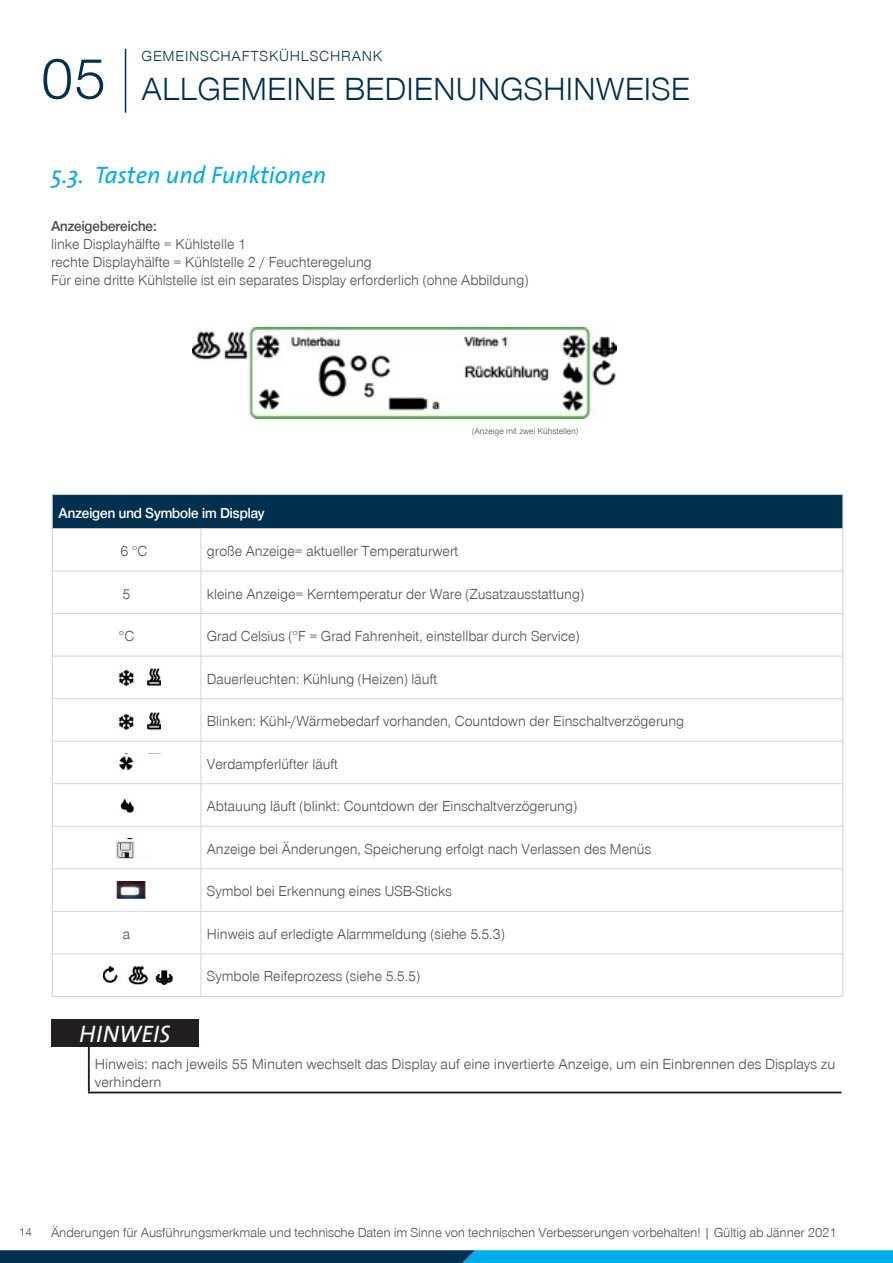
<style>
.page{position:relative;width:893px;height:1263px;background:#fff}
.page>*{position:absolute;margin:0;border:0;box-sizing:border-box;transform-origin:0 0}
.t1{font:60px "Nimbus San Nov";color:#00304f}
.t2{font:33px "Nimbus San Nov";color:#00304f}
.t3{font:italic 24px "The Sans";color:#00acea}
.t4{font:italic 24px "The Sans";color:#fff}
.Fließtext{font:15px/18px "Nimbus San Nov";color:#4b4c4d}
.Tabelle_Überschrift{font:600 15px "Nimbus San Nov D";color:#fff}
.t5{font:15px "Nimbus San Nov";letter-spacing:.05em;color:#00304f}
.Fließtext-2{font:600 15px "Nimbus San Nov D";color:#4b4c4d}
.t6{font:13.5px "Nimbus San Nov";letter-spacing:-.01em;color:#4b4c4d}
.t7{font:12.15px "Nimbus San Nov";color:#4b4c4d}
.Fließtext-3{font:9px "Nimbus San Nov";color:#4b4c4d}
</style>
<div class="page">
<svg style="left:0;top:1250px;width:893px;height:13px;background:#046d9a"></svg>
<hr style="left:125px;top:49px;width:1px;height:64px;background:#00304f">
<img style="left:192px;top:327px;width:425px;height:92px">
<div style="left:52px;top:494px;width:791px;height:34px;background:#00304f"></div>
<hr style="left:52px;top:529px;width:1px;height:42px;background:#d1d2d4">
<hr style="left:201px;top:529px;width:1px;height:42px;background:#d1d2d4">
<hr style="left:843px;top:529px;width:1px;height:42px;background:#d1d2d4">
<hr style="left:52px;top:571px;width:149px;height:1px;background:#d1d2d4">
<hr style="left:52px;top:571px;width:1px;height:42px;background:#d1d2d4">
<hr style="left:201px;top:571px;width:642px;height:1px;background:#d1d2d4">
<hr style="left:201px;top:571px;width:1px;height:42px;background:#d1d2d4">
<hr style="left:843px;top:571px;width:1px;height:42px;background:#d1d2d4">
<hr style="left:52px;top:613px;width:149px;height:1px;background:#d1d2d4">
<hr style="left:52px;top:614px;width:1px;height:42px;background:#d1d2d4">
<hr style="left:201px;top:613px;width:642px;height:1px;background:#d1d2d4">
<hr style="left:201px;top:614px;width:1px;height:42px;background:#d1d2d4">
<hr style="left:843px;top:614px;width:1px;height:42px;background:#d1d2d4">
<hr style="left:52px;top:656px;width:149px;height:1px;background:#d1d2d4">
<hr style="left:52px;top:656px;width:1px;height:42px;background:#d1d2d4">
<hr style="left:201px;top:656px;width:642px;height:1px;background:#d1d2d4">
<hr style="left:201px;top:656px;width:1px;height:42px;background:#d1d2d4">
<hr style="left:843px;top:656px;width:1px;height:42px;background:#d1d2d4">
<hr style="left:52px;top:698px;width:149px;height:1px;background:#d1d2d4">
<hr style="left:52px;top:699px;width:1px;height:42px;background:#d1d2d4">
<hr style="left:201px;top:698px;width:642px;height:1px;background:#d1d2d4">
<hr style="left:201px;top:699px;width:1px;height:42px;background:#d1d2d4">
<hr style="left:843px;top:699px;width:1px;height:42px;background:#d1d2d4">
<hr style="left:52px;top:741px;width:149px;height:1px;background:#d1d2d4">
<hr style="left:52px;top:741px;width:1px;height:42px;background:#d1d2d4">
<hr style="left:201px;top:741px;width:642px;height:1px;background:#d1d2d4">
<hr style="left:201px;top:741px;width:1px;height:42px;background:#d1d2d4">
<hr style="left:843px;top:741px;width:1px;height:42px;background:#d1d2d4">
<hr style="left:52px;top:783px;width:149px;height:1px;background:#d1d2d4">
<hr style="left:52px;top:784px;width:1px;height:42px;background:#d1d2d4">
<hr style="left:201px;top:783px;width:642px;height:1px;background:#d1d2d4">
<hr style="left:201px;top:784px;width:1px;height:42px;background:#d1d2d4">
<hr style="left:843px;top:784px;width:1px;height:42px;background:#d1d2d4">
<hr style="left:52px;top:826px;width:149px;height:1px;background:#d1d2d4">
<hr style="left:52px;top:826px;width:1px;height:42px;background:#d1d2d4">
<hr style="left:201px;top:826px;width:642px;height:1px;background:#d1d2d4">
<hr style="left:201px;top:826px;width:1px;height:42px;background:#d1d2d4">
<hr style="left:843px;top:826px;width:1px;height:42px;background:#d1d2d4">
<hr style="left:52px;top:868px;width:149px;height:1px;background:#d1d2d4">
<hr style="left:52px;top:869px;width:1px;height:42px;background:#d1d2d4">
<hr style="left:201px;top:868px;width:642px;height:1px;background:#d1d2d4">
<hr style="left:201px;top:869px;width:1px;height:42px;background:#d1d2d4">
<hr style="left:843px;top:869px;width:1px;height:42px;background:#d1d2d4">
<hr style="left:52px;top:911px;width:149px;height:1px;background:#d1d2d4">
<hr style="left:52px;top:911px;width:1px;height:43px;background:#d1d2d4">
<hr style="left:201px;top:911px;width:642px;height:1px;background:#d1d2d4">
<hr style="left:201px;top:911px;width:1px;height:43px;background:#d1d2d4">
<hr style="left:843px;top:911px;width:1px;height:43px;background:#d1d2d4">
<hr style="left:52px;top:953px;width:149px;height:1px;background:#d1d2d4">
<hr style="left:52px;top:954px;width:1px;height:42px;background:#d1d2d4">
<hr style="left:201px;top:953px;width:642px;height:1px;background:#d1d2d4">
<hr style="left:201px;top:954px;width:1px;height:42px;background:#d1d2d4">
<hr style="left:843px;top:954px;width:1px;height:42px;background:#d1d2d4">
<hr style="left:52px;top:996px;width:149px;height:1px;background:#d1d2d4">
<hr style="left:201px;top:996px;width:642px;height:1px;background:#d1d2d4">
<hr style="left:52px;top:494px;width:149px;height:1px;background:#d1d2d4">
<hr style="left:52px;top:495px;width:1px;height:33px;background:#d1d2d4">
<hr style="left:201px;top:494px;width:642px;height:1px;background:#d1d2d4">
<hr style="left:843px;top:495px;width:1px;height:33px;background:#d1d2d4">
<hr style="left:52px;top:528px;width:149px;height:1px;background:#d1d2d4">
<hr style="left:201px;top:528px;width:642px;height:1px;background:#d1d2d4">
<img style="left:118px;top:669px;width:43px;height:18px">
<img style="left:118px;top:712px;width:43px;height:18px">
<img style="left:116px;top:880px;width:30px;height:18px">
<img style="left:116px;top:839px;width:19px;height:19px">
<img style="left:120px;top:799px;width:14px;height:13px">
<img style="left:119px;top:754px;width:15px;height:17px">
<img style="left:104px;top:966px;width:69px;height:18px">
<hr style="left:88px;top:1032px;width:2px;height:59px;background:#231f20">
<hr style="left:88px;top:1091px;width:753px;height:2px;background:#231f20">
<div style="left:51px;top:1019px;width:148px;height:28px;background:#231f20"></div>
<h1 class="t1" style="left:41px;top:45px;width:67px">05</h1>
<p class="t5" style="left:142px;top:48px;width:242px">GEMEINSCHAFTSKÜHLSCHRANK</p>
<h2 class="t2" style="left:142px;top:71px;width:550px">ALLGEMEINE BEDIENUNGSHINWEISE</h2>
<p class="t3" style="left:51px;top:155px;width:277px">5.3. Tasten und Funktionen</p>
<p class="Fließtext-2" style="left:51px;top:218px;width:107px">Anzeigebereiche:</p>
<p class="Fließtext" style="left:51px;top:235px;width:197px">linke Displayhälfte = Kühlstelle 1</p>
<p class="Fließtext" style="left:51px;top:253px;width:322px">rechte Displayhälfte = Kühlstelle 2 / Feuchteregelung</p>
<p class="Fließtext" style="left:51px;top:271px;width:479px">Für eine dritte Kühlstelle ist ein separates Display erforderlich (ohne Abbildung)</p>
<p class="Fließtext-3" style="left:472px;top:426px;width:108px">(Anzeige mit zwei Kühstellen)</p>
<p class="Tabelle_Überschrift" style="left:59px;top:504px;width:207px">Anzeigen und Symbole im Display</p>
<p class="Fließtext" style="left:120px;top:542px;width:28px">6 °C</p>
<p class="Fließtext" style="left:207px;top:542px;width:253px">große Anzeige= aktueller Temperaturwert</p>
<p class="Fließtext" style="left:123px;top:585px;width:9px">5</p>
<p class="Fließtext" style="left:207px;top:585px;width:379px">kleine Anzeige= Kerntemperatur der Ware (Zusatzausstattung)</p>
<p class="Fließtext" style="left:119px;top:627px;width:17px">°C</p>
<p class="Fließtext" style="left:207px;top:627px;width:374px">Grad Celsius (°F = Grad Fahrenheit, einstellbar durch Service)</p>
<p class="Fließtext" style="left:207px;top:670px;width:232px">Dauerleuchten: Kühlung (Heizen) läuft</p>
<p class="Fließtext" style="left:207px;top:712px;width:479px">Blinken: Kühl-/Wärmebedarf vorhanden, Countdown der Einschaltverzögerung</p>
<p class="Fließtext" style="left:207px;top:755px;width:133px">Verdampferlüfter läuft</p>
<p class="Fließtext" style="left:207px;top:797px;width:372px">Abtauung läuft (blinkt: Countdown der Einschaltverzögerung)</p>
<p class="Fließtext" style="left:207px;top:840px;width:446px">Anzeige bei Änderungen, Speicherung erfolgt nach Verlassen des Menüs</p>
<p class="Fließtext" style="left:207px;top:882px;width:247px">Symbol bei Erkennung eines USB-Sticks</p>
<p class="Fließtext" style="left:123px;top:925px;width:9px">a</p>
<p class="Fließtext" style="left:207px;top:925px;width:299px">Hinweis auf erledigte Alarmmeldung (siehe 5.5.3)</p>
<p class="Fließtext" style="left:207px;top:967px;width:215px">Symbole Reifeprozess (siehe 5.5.5)</p>
<p class="t4" style="left:79px;top:1014px;width:93px">HINWEIS</p>
<p class="Fließtext" style="left:95px;top:1055px;width:742px">Hinweis: nach jeweils 55 Minuten wechselt das Display auf eine invertierte Anzeige, um ein Einbrennen des Displays zu verhindern</p>
<p class="t7" style="left:19px;top:1225px;width:15px">14</p>
<p class="t6" style="left:51px;top:1224px;width:787px">Änderungen für Ausführungsmerkmale und technische Daten im Sinne von technischen Verbesserungen vorbehalten! | Gültig ab Jänner 2021</p>
</div>
